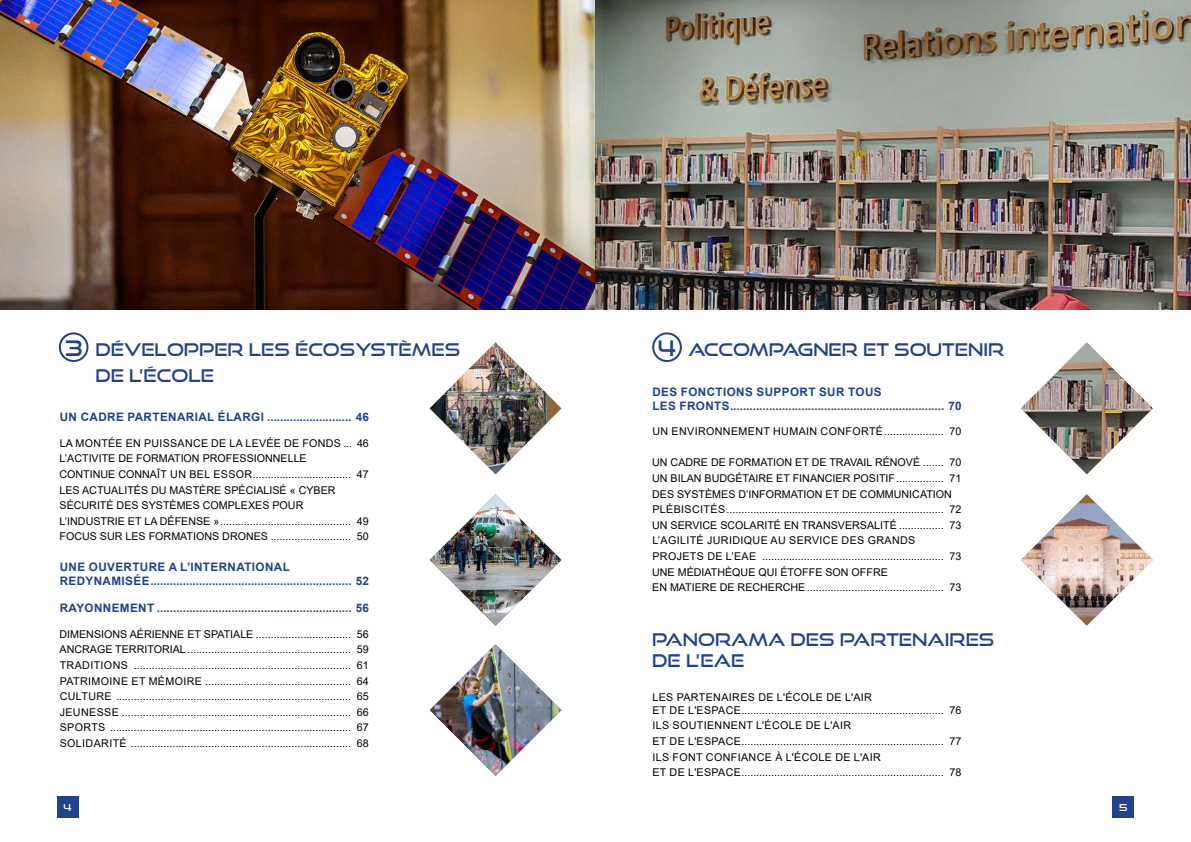
<style>
.page{position:relative;width:1191px;height:842px;background:#fff}
.page>*{position:absolute;margin:0;border:0;box-sizing:border-box;transform-origin:0 0}
.t1{font:17.5px/25.7px "Good Times Rg";color:#20428b}
.t2{font:700 11.7px/14px "Arial";letter-spacing:.035em;color:#20428b}
.t3{font:10.7px/15.6px "Arial";color:#000}
.t4{font:10.7px/15.6px "Arial";letter-spacing:.035em;color:#000}
.t5{font:9.6px "Good Times Rg";color:#fff}
.s1{font-size:21.4px}
</style>
<div class="page">
<div style="left:57px;top:797px;width:21px;height:21px;background:#20428b"></div>
<div style="left:1112px;top:797px;width:22px;height:21px;background:#20428b"></div>
<div style="left:59px;top:332px;width:29px;height:30px;border:2px solid #20428b;border-radius:50%"></div>
<img style="left:0;top:0;width:1191px;height:310px">
<svg style="left:547px;top:394px;width:14px;height:29px"></svg>
<img style="left:430px;top:342px;width:117px;height:132px">
<img style="left:430px;top:494px;width:131px;height:132px">
<div style="left:652px;top:332px;width:30px;height:30px;border:2px solid #20428b;border-radius:50%"></div>
<img style="left:1021px;top:342px;width:131px;height:132px">
<svg style="left:1078px;top:494px;width:18px;height:132px"></svg>
<img style="left:1021px;top:503px;width:131px;height:114px">
<img style="left:430px;top:644px;width:131px;height:132px">
<h1 class="t1" style="left:95px;top:336px;width:366px;text-indent:-30px"><span class="s1">3</span> DÉVELOPPER LES ÉCOSYSTÈMES<br>DE L’ÉCOLE</h1>
<p class="t2" style="left:60px;top:410px;width:310px">UN CADRE PARTENARIAL ÉLARGI .......................... 46</p>
<p class="t3" style="left:60px;top:435px;width:311px">LA MONTÉE EN PUISSANCE DE LA LEVÉE DE FONDS ... 46<br>L’ACTIVITE DE FORMATION PROFESSIONNELLE<br>CONTINUE CONNAÎT UN BEL ESSOR................................. 47<br>LES ACTUALITÉS DU MASTÈRE SPÉCIALISÉ « CYBER SÉCURITÉ DES SYSTÈMES COMPLEXES POUR L’INDUSTRIE ET LA DÉFENSE »............................................ 49<br>FOCUS SUR LES FORMATIONS DRONES ........................... 50</p>
<p class="t2" style="left:60px;top:560px;width:310px">UNE OUVERTURE A L’INTERNATIONAL<br>REDYNAMISÉE.............................................................. 52</p>
<p class="t2" style="left:60px;top:601px;width:310px">RAYONNEMENT ............................................................ 56</p>
<p class="t3" style="left:60px;top:626px;width:311px;text-align:justify">DIMENSIONS AÉRIENNE ET SPATIALE ................................ 56<br>ANCRAGE TERRITORIAL ....................................................... 59<br>TRADITIONS ......................................................................... 61<br>PATRIMOINE ET MÉMOIRE ................................................. 64<br>CULTURE ............................................................................... 65<br>JEUNESSE ............................................................................. 66<br>SPORTS ................................................................................. 67<br>SOLIDARITÉ .......................................................................... 68</p>
<h1 class="t1" style="left:657px;top:336px;width:348px"><span class="s1">4</span> ACCOMPAGNER ET SOUTENIR</h1>
<p class="t2" style="left:652px;top:384px;width:310px">DES FONCTIONS SUPPORT SUR TOUS<br>LES FRONTS.................................................................. 70</p>
<p class="t4" style="left:652px;top:424px;width:310px">UN ENVIRONNEMENT HUMAIN CONFORTÉ.................... 70</p>
<p class="t3" style="left:652px;top:455px;width:311px">UN CADRE DE FORMATION ET DE TRAVAIL RÉNOVÉ ....... 70<br>UN BILAN BUDGÉTAIRE ET FINANCIER POSITIF................ 71<br>DES SYSTÈMES D’INFORMATION ET DE COMMUNICATION PLÉBISCITÉS......................................................................... 72<br>UN SERVICE SCOLARITÉ EN TRANSVERSALITÉ ............... 73<br>L’AGILITÉ JURIDIQUE AU SERVICE DES GRANDS PROJETS DE L’EAE ............................................................. 73<br>UNE MÉDIATHÈQUE QUI ÉTOFFE SON OFFRE<br>EN MATIERE DE RECHERCHE.............................................. 73</p>
<h1 class="t1" style="left:652px;top:629px;width:344px;line-height:21px">PANORAMA DES PARTENAIRES<br>DE L’EAE</h1>
<p class="t4" style="left:652px;top:691px;width:311px;line-height:12.8px">LES PARTENAIRES DE L'ÉCOLE DE L'AIR<br>ET DE L'ESPACE.................................................................... 76</p>
<p class="t4" style="left:652px;top:718px;width:311px">ILS SOUTIENNENT L'ÉCOLE DE L'AIR<br>ET DE L'ESPACE.................................................................... 77<br>ILS FONT CONFIANCE À L'ÉCOLE DE L'AIR<br>ET DE L'ESPACE.................................................................... 78</p>
<p class="t5" style="left:63px;top:802px;width:10px">4</p>
<p class="t5" style="left:1119px;top:802px;width:10px">5</p>
</div>
